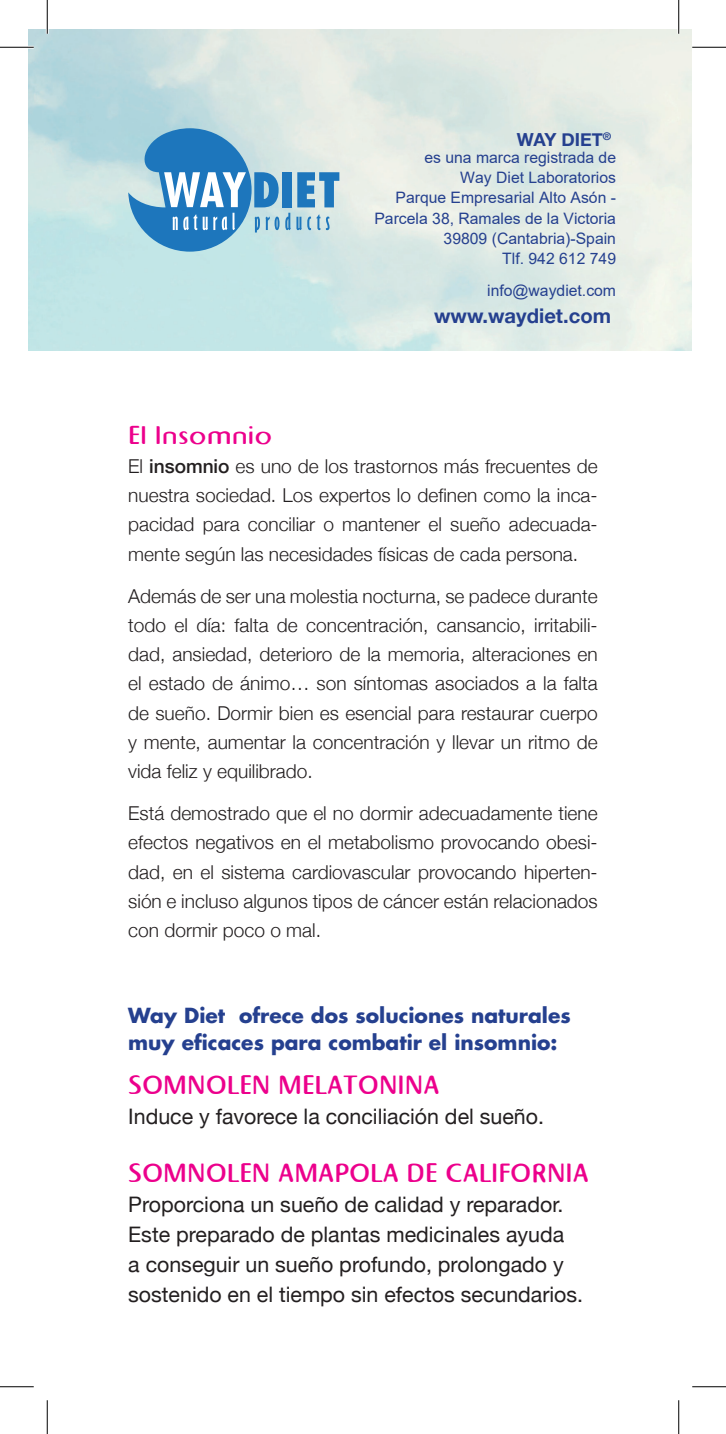
<style>
.page{position:relative;width:726px;height:1434px;background:#fff}
.page>*{position:absolute;margin:0;border:0;box-sizing:border-box;transform-origin:0 0}
.t1{font:25.65px "Napapiiri";color:#ec008c}
.t2{font:24.75px "Napapiiri";color:#ec008c}
.t3{font:21.38px/29.9px "Helvetica Neue";color:#231f20}
.t4{font:700 20.25px/27px "Futura";color:#25408f}
.t5{font:700 20.25px "Helvetica Neue";color:#25408f}
.t6{font:300 19.12px/29.2px "Helvetica Neue";color:#231f20;text-align:justify}
.t7{font:700 18px "Helvetica Neue";color:#25408f}
.t8{font:15.75px/20px "Arial";color:#25408f;text-align:right}
.s1{font-weight:500}
</style>
<div class="page">
<svg style="left:128px;top:128px;width:211px;height:124px"></svg>
<hr style="left:0;top:47px;width:34px;height:1px;background:#000">
<hr style="left:692px;top:47px;width:34px;height:1px;background:#000">
<hr style="left:0;top:1386px;width:34px;height:1px;background:#000">
<hr style="left:692px;top:1386px;width:34px;height:1px;background:#000">
<hr style="left:47px;top:0;width:1px;height:34px;background:#000">
<hr style="left:47px;top:1400px;width:1px;height:34px;background:#000">
<hr style="left:678px;top:0;width:1px;height:34px;background:#000">
<hr style="left:678px;top:1400px;width:1px;height:34px;background:#000">
<p class="t7" style="left:517px;top:123px;width:96px">WAY DIET<sup>®</sup></p>
<p class="t8" style="left:374px;top:148px;width:243px">es una marca registrada de<br>Way Diet Laboratorios<br>Parque Empresarial Alto Asón -<br>Parcela 38, Ramales de la Victoria<br>39809 (Cantabria)-Spain<br>Tlf. 942 612 749</p>
<p class="t8" style="left:487px;top:280px;width:130px">info@waydiet.com</p>
<p class="t5" style="left:434px;top:297px;width:178px">www.waydiet.com</p>
<p class="t2" style="left:128px;top:420px;width:146px">El Insomnio</p>
<p class="t6" style="left:128px;top:450px;width:471px">El <span class="s1">insomnio</span> es uno de los trastornos más frecuentes de nuestra sociedad. Los expertos lo definen como la inca&shy;pacidad para conciliar o mantener el sueño adecuada&shy;mente según las necesidades físicas de cada persona.</p>
<p class="t6" style="left:128px;top:580px;width:471px">Además de ser una molestia nocturna, se padece durante todo el día: falta de concentración, cansancio, irritabili&shy;dad, ansiedad, deterioro de la memoria, alteraciones en el estado de ánimo… son síntomas asociados a la falta de sueño. Dormir bien es esencial para restaurar cuerpo y mente, aumentar la concentración y llevar un ritmo de vida feliz y equilibrado.</p>
<p class="t6" style="left:128px;top:797px;width:471px">Está demostrado que el no dormir adecuadamente tiene efectos negativos en el metabolismo provocando obesi&shy;dad, en el sistema cardiovascular provocando hiperten&shy;sión e incluso algunos tipos de cáncer están relacionados con dormir poco o mal.</p>
<p class="t4" style="left:128px;top:1001px;width:444px">Way Diet ofrece dos soluciones naturales muy eficaces para combatir el insomnio:</p>
<p class="t1" style="left:128px;top:1070px;width:313px">SOMNOLEN MELATONINA</p>
<p class="t3" style="left:128px;top:1100px;width:417px">Induce y favorece la conciliación del sueño.</p>
<p class="t1" style="left:128px;top:1157px;width:462px">SOMNOLEN AMAPOLA DE CALIFORNIA</p>
<p class="t3" style="left:128px;top:1188px;width:456px">Proporciona un sueño de calidad y reparador.<br>Este preparado de plantas medicinales ayuda<br>a conseguir un sueño profundo, prolongado y sostenido en el tiempo sin efectos secundarios.</p>
</div>
